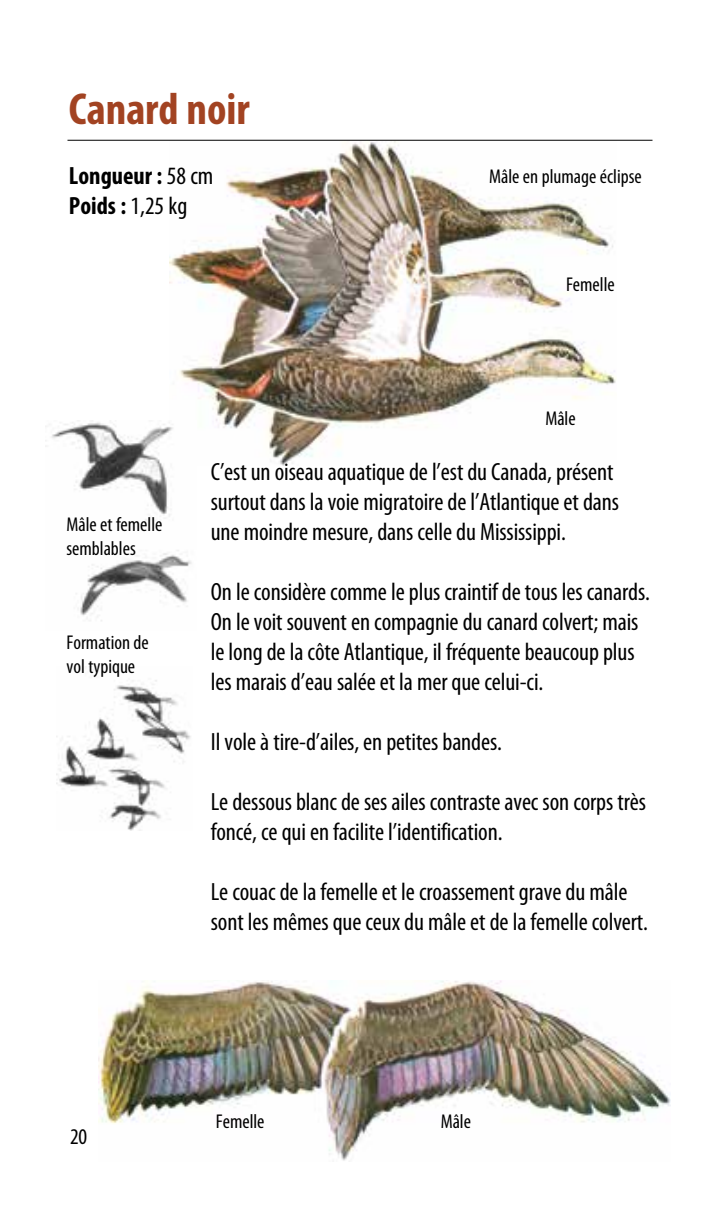
<style>
.page{position:relative;width:720px;height:1215px;background:#fff}
.page>*{position:absolute;margin:0;border:0;box-sizing:border-box;transform-origin:0 0}
.t1{font:700 condensed 45px "Myriad Pro";color:#a24322}
.t2{font:condensed 25px/30px "Myriad Pro";letter-spacing:-.005em;color:#000}
.t3{font:700 condensed 25px/30px "Myriad Pro";color:#000}
.t4{font:condensed 22.5px "Myriad Pro";color:#000}
.t5{font:condensed 20px/24px "Myriad Pro";color:#000}
.s1{font-weight:400}
</style>
<div class="page">
<img style="left:99px;top:980px;width:571px;height:181px">
<img style="left:169px;top:141px;width:447px;height:324px">
<img style="left:56px;top:666px;width:135px;height:165px">
<img style="left:51px;top:420px;width:146px;height:201px">
<hr style="left:68px;top:140px;width:584px;height:1px;background:#000">
<h1 class="t1" style="left:69px;top:84px;width:182px">Canard noir</h1>
<p class="t3" style="left:69px;top:161px;width:146px">Longueur : <span class="s1">58 cm<br></span>Poids : <span class="s1">1,25 kg</span></p>
<p class="t5" style="left:489px;top:165px;width:154px">Mâle en plumage éclipse</p>
<p class="t5" style="left:566px;top:273px;width:50px">Femelle</p>
<p class="t5" style="left:545px;top:407px;width:32px">Mâle</p>
<p class="t5" style="left:66px;top:512px;width:97px">Mâle et femelle semblables</p>
<p class="t5" style="left:66px;top:631px;width:84px">Formation de vol typique</p>
<p class="t2" style="left:211px;top:457px;width:410px">C’est un oiseau aquatique de l’est du Canada, présent surtout dans la voie migratoire de l’Atlantique et dans une moindre mesure, dans celle du Mississippi.</p>
<p class="t2" style="left:211px;top:577px;width:441px">On le considère comme le plus craintif de tous les canards.<br>On le voit souvent en compagnie du canard colvert; mais le long de la côte Atlantique, il fréquente beaucoup plus les marais d’eau salée et la mer que celui-ci.</p>
<p class="t2" style="left:211px;top:727px;width:293px">Il vole à tire-d’ailes, en petites bandes.</p>
<p class="t2" style="left:211px;top:787px;width:437px">Le dessous blanc de ses ailes contraste avec son corps très foncé, ce qui en facilite l’identification.</p>
<p class="t2" style="left:211px;top:877px;width:439px">Le couac de la femelle et le croassement grave du mâle sont les mêmes que ceux du mâle et de la femelle colvert.</p>
<p class="t4" style="left:70px;top:1125px;width:19px">20</p>
<p class="t5" style="left:216px;top:1110px;width:50px">Femelle</p>
<p class="t5" style="left:441px;top:1110px;width:32px">Mâle</p>
</div>
